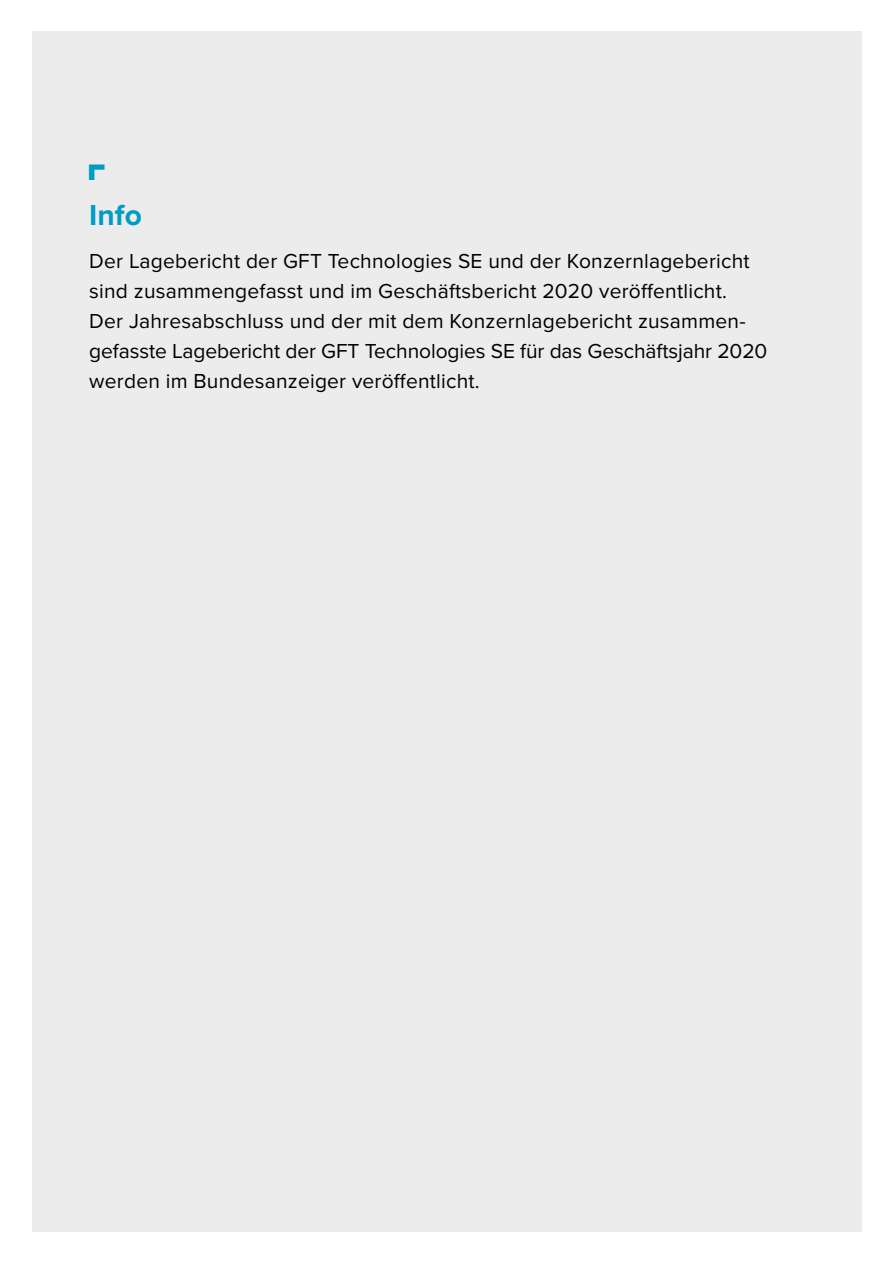
<style>
.page{position:relative;width:893px;height:1263px;background:#fff}
.page>*{position:absolute;margin:0;border:0;box-sizing:border-box;transform-origin:0 0}
.t1{font:700 30px "Proxima Nova";color:#009cc4}
.t2{font:700 30px "GFT Super Win";color:#009cc4}
.t3{font:21px/30px "Proxima Nova";letter-spacing:.01em;color:#000}
</style>
<div class="page">
<div style="left:32px;top:32px;width:829px;height:1200px;background:#ececed"></div>
<h1 class="t2" style="left:89px;top:161px;width:26px">B</h1>
<h1 class="t1" style="left:89px;top:198px;width:54px">Info</h1>
<p class="t3" style="left:89px;top:246px;width:680px">Der Lagebericht der GFT Technologies SE und der Konzernlagebericht sind zusammengefasst und im Geschäftsbericht 2020 veröffentlicht.<br>Der Jahresabschluss und der mit dem Konzernlagebericht zusammen&shy;gefasste Lagebericht der GFT Technologies SE für das Geschäftsjahr 2020 werden im Bundesanzeiger veröffentlicht.</p>
</div>
